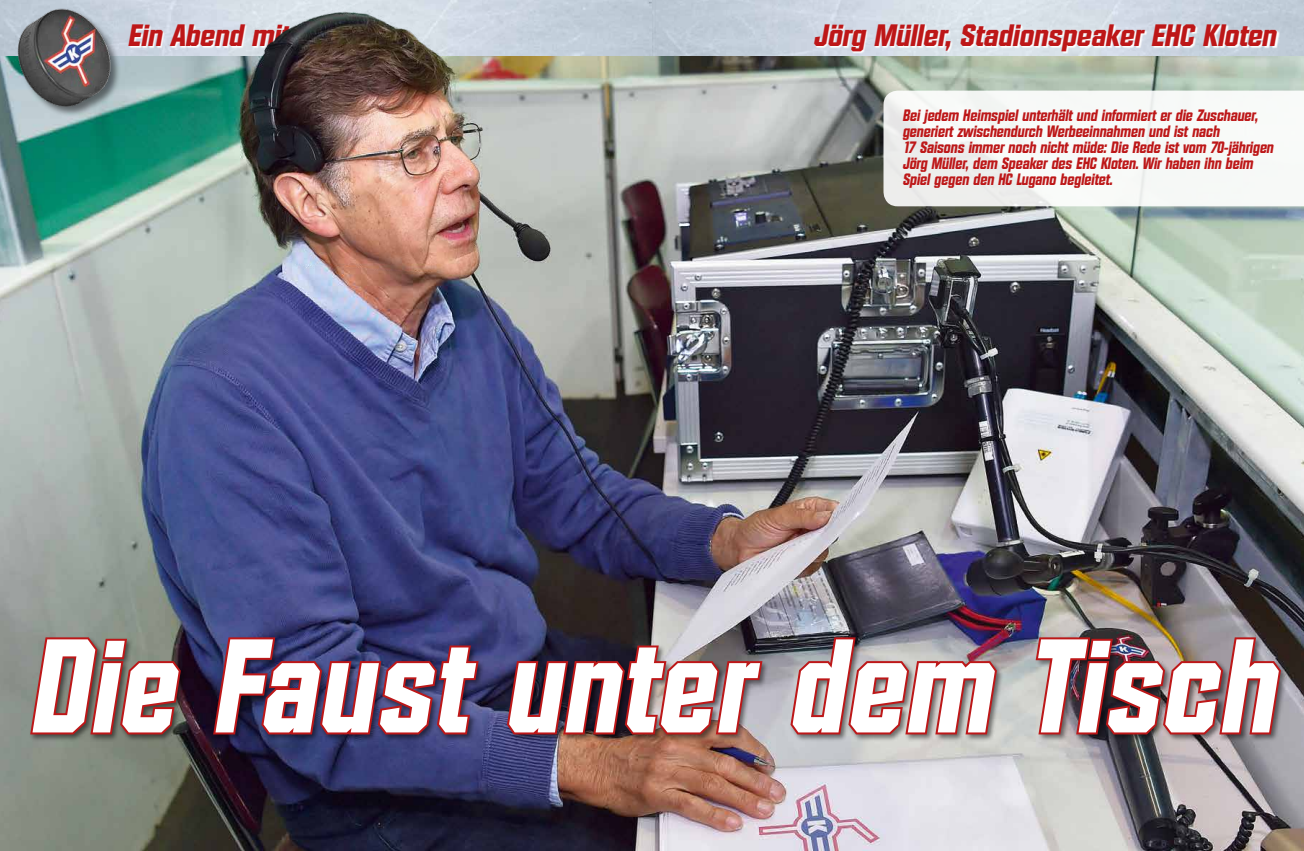
<style>
.page{position:relative;width:1304px;height:851px;background:#fff}
.page>*{position:absolute;margin:0;border:0;box-sizing:border-box;transform-origin:0 0}
.t1{font:italic 700 129px "Diamante";letter-spacing:.02em;color:#fff;scale:.9 1}
.t2{font:italic 700 30px "Diamante";color:#bd1718}
.t3{font:italic 700 16px/16px "Diamante";color:#bd1718;scale:.9 1}
</style>
<div class="page">
<img style="left:0;top:0;width:1304px;height:850px">
<svg style="left:57px;top:829px;width:39px;height:9px"></svg>
<svg style="left:815px;top:24px;width:465px;height:30px"></svg>
<div style="left:29px;top:635px;width:1259px;height:107px;background:#000;opacity:.5"></div>
<svg style="left:28px;top:635px;width:155px;height:102px;background:#734c47"></svg>
<svg style="left:211px;top:635px;width:270px;height:102px;background:#4f2948"></svg>
<img style="left:503px;top:643px;width:262px;height:94px">
<svg style="left:787px;top:635px;width:212px;height:102px;background:#926a6c"></svg>
<img style="left:1033px;top:635px;width:250px;height:102px">
<svg style="left:883px;top:91px;width:421px;height:115px"></svg>
<img style="left:0;top:0;width:652px;height:407px">
<h2 class="t2" style="left:128px;top:17px;width:163px">Ein Abend mit</h2>
<h2 class="t2" style="left:813px;top:17px;width:464px">Jörg Müller, Stadionspeaker EHC Kloten</h2>
<p class="t3" style="left:902px;top:107px;width:414px">Bei jedem Heimspiel unterhält und informiert er die Zuschauer, generiert zwischendurch Werbeeinnahmen und ist nach<br>17 Saisons immer noch nicht müde: Die Rede ist vom 70-jährigen Jörg Müller, dem Speaker des EHC Kloten. Wir haben ihn beim Spiel gegen den HC Lugano begleitet.</p>
<h1 class="t1" style="left:28px;top:610px;width:1385px">Die Faust unter dem Tisch</h1>
</div>
